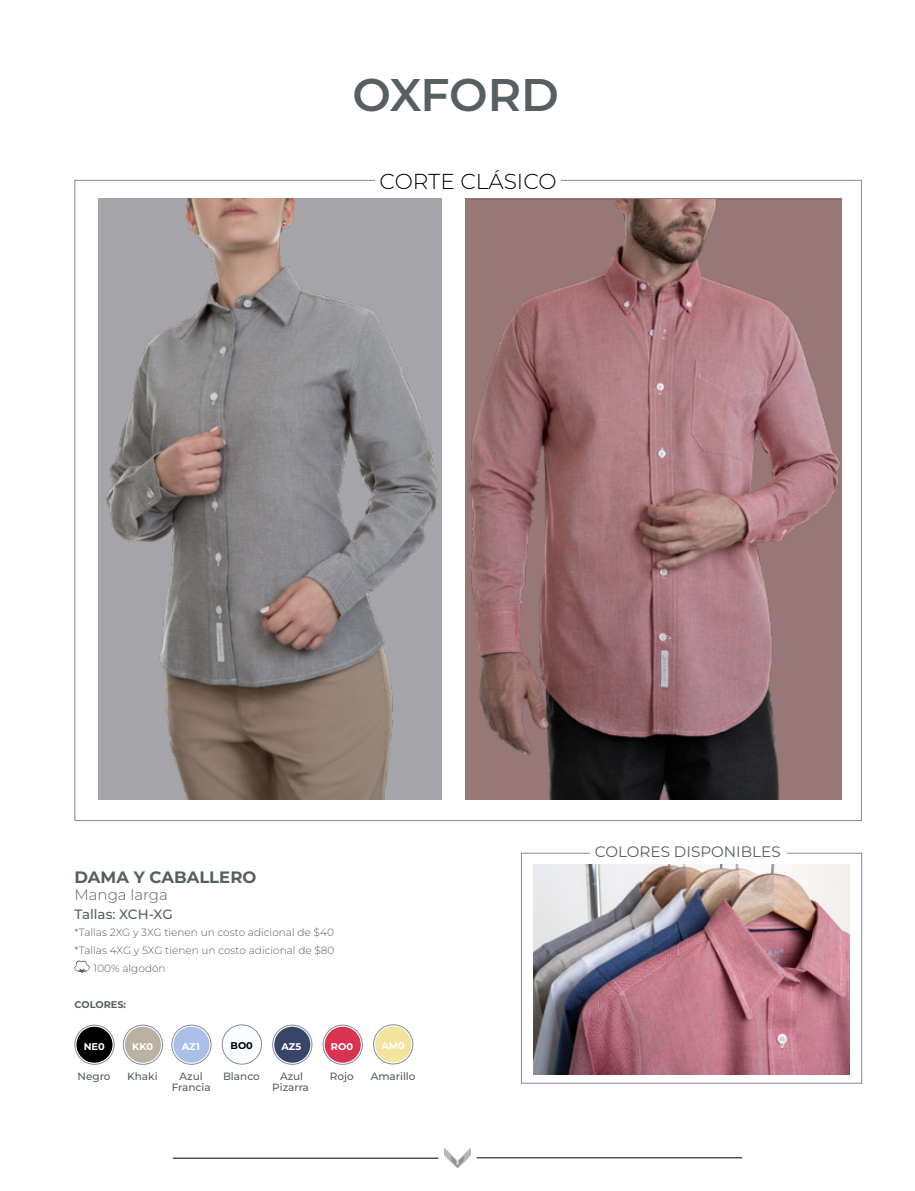
<style>
.page{position:relative;width:915px;height:1191px;background:#fff}
.page>*{position:absolute;margin:0;border:0;box-sizing:border-box;transform-origin:0 0}
.t1{font:600 45.75px "Montserrat";letter-spacing:-.01em;color:#575f62}
.t2{font:300 21.6px "Montserrat";color:#000}
.t3{font:700 16.5px "Montserrat";color:#575f62}
.t4{font:15.15px "Montserrat";color:#575f62}
.t5{font:300 15px "Montserrat";color:#575f62}
.t6{font:500 13.5px "Montserrat";color:#575f62}
.t7{font:300 10.5px "Montserrat";color:#575f62}
.t8{font:500 10.5px "Montserrat";color:#575f62}
.t9{font:700 9.75px "Montserrat";color:#fff}
.t10{font:700 9.75px "Montserrat";color:#575f62}
.t11{font:700 9.75px "Montserrat";color:#000}
</style>
<div class="page">
<img style="left:445px;top:1148px;width:25px;height:19px">
<hr style="left:173px;top:1157px;width:265px;height:1px;background:#000">
<hr style="left:476px;top:1157px;width:266px;height:1px;background:#000">
<div style="left:98px;top:198px;width:344px;height:601px;background:#a5a4a8"></div>
<img style="left:468px;top:199px;width:374px;height:600px">
<img style="left:106px;top:198px;width:331px;height:601px">
<svg style="left:74px;top:960px;width:16px;height:12px"></svg>
<div style="left:125px;top:1026px;width:36px;height:36px;background:#bab1a2;border-radius:50%"></div>
<div style="left:274px;top:1026px;width:36px;height:36px;background:#384568;border-radius:50%"></div>
<div style="left:173px;top:1026px;width:36px;height:36px;background:#acbfe9;border-radius:50%"></div>
<div style="left:375px;top:1026px;width:36px;height:36px;background:#f2e49e;border-radius:50%"></div>
<div style="left:224px;top:1026px;width:36px;height:36px;background:#f8fcff;border-radius:50%"></div>
<div style="left:76px;top:1026px;width:36px;height:36px;background:#000;border-radius:50%"></div>
<div style="left:324px;top:1026px;width:36px;height:36px;background:#da334f;border-radius:50%"></div>
<div style="left:123px;top:1024px;width:40px;height:40px;border:1px solid #818c9b;border-radius:50%"></div>
<div style="left:272px;top:1024px;width:40px;height:40px;border:1px solid #818c9b;border-radius:50%"></div>
<div style="left:171px;top:1024px;width:40px;height:40px;border:1px solid #818c9b;border-radius:50%"></div>
<div style="left:373px;top:1024px;width:40px;height:40px;border:1px solid #818c9b;border-radius:50%"></div>
<div style="left:222px;top:1024px;width:40px;height:40px;border:1px solid #818c9b;border-radius:50%"></div>
<div style="left:74px;top:1024px;width:40px;height:40px;border:1px solid #818c9b;border-radius:50%"></div>
<div style="left:322px;top:1024px;width:40px;height:40px;border:1px solid #818c9b;border-radius:50%"></div>
<div style="left:521px;top:853px;width:340px;height:230px;border:1px solid #818c9b"></div>
<div style="left:590px;top:841px;width:196px;height:19px;background:#fff"></div>
<img style="left:533px;top:864px;width:315px;height:211px">
<h1 class="t1" style="left:352px;top:64px;width:208px">OXFORD</h1>
<h2 class="t2" style="left:379px;top:167px;width:178px">CORTE CLÁSICO</h2>
<h3 class="t3" style="left:74px;top:866px;width:183px">DAMA Y CABALLERO</h3>
<h3 class="t5" style="left:74px;top:884px;width:95px">Manga larga</h3>
<p class="t7" style="left:74px;top:925px;width:261px">*Tallas 2XG y 3XG tienen un costo adicional de $40</p>
<p class="t7" style="left:74px;top:943px;width:261px">*Tallas 4XG y 5XG tienen un costo adicional de $80</p>
<p class="t7" style="left:94px;top:961px;width:73px">100% algodón</p>
<p class="t10" style="left:74px;top:998px;width:53px">COLORES:</p>
<p class="t9" style="left:84px;top:1039px;width:22px">NE0</p>
<p class="t9" style="left:132px;top:1039px;width:22px">KK0</p>
<p class="t9" style="left:182px;top:1039px;width:20px">AZ1</p>
<p class="t11" style="left:230px;top:1039px;width:24px">BO0</p>
<p class="t9" style="left:281px;top:1039px;width:21px">AZ5</p>
<p class="t9" style="left:331px;top:1039px;width:24px">RO0</p>
<p class="t9" style="left:381px;top:1039px;width:25px">AM0</p>
<p class="t8" style="left:77px;top:1069px;width:35px">Negro</p>
<p class="t8" style="left:127px;top:1069px;width:32px">Khaki</p>
<p class="t8" style="left:179px;top:1069px;width:25px">Azul</p>
<p class="t8" style="left:223px;top:1069px;width:38px">Blanco</p>
<p class="t8" style="left:280px;top:1069px;width:25px">Azul</p>
<p class="t8" style="left:329px;top:1069px;width:25px">Rojo</p>
<p class="t8" style="left:370px;top:1069px;width:46px">Amarillo</p>
<p class="t8" style="left:172px;top:1079px;width:40px">Francia</p>
<p class="t8" style="left:272px;top:1079px;width:38px">Pizarra</p>
<p class="t6" style="left:74px;top:905px;width:100px">Tallas: XCH-XG</p>
<h3 class="t4" style="left:594px;top:841px;width:187px">COLORES DISPONIBLES</h3>
</div>
